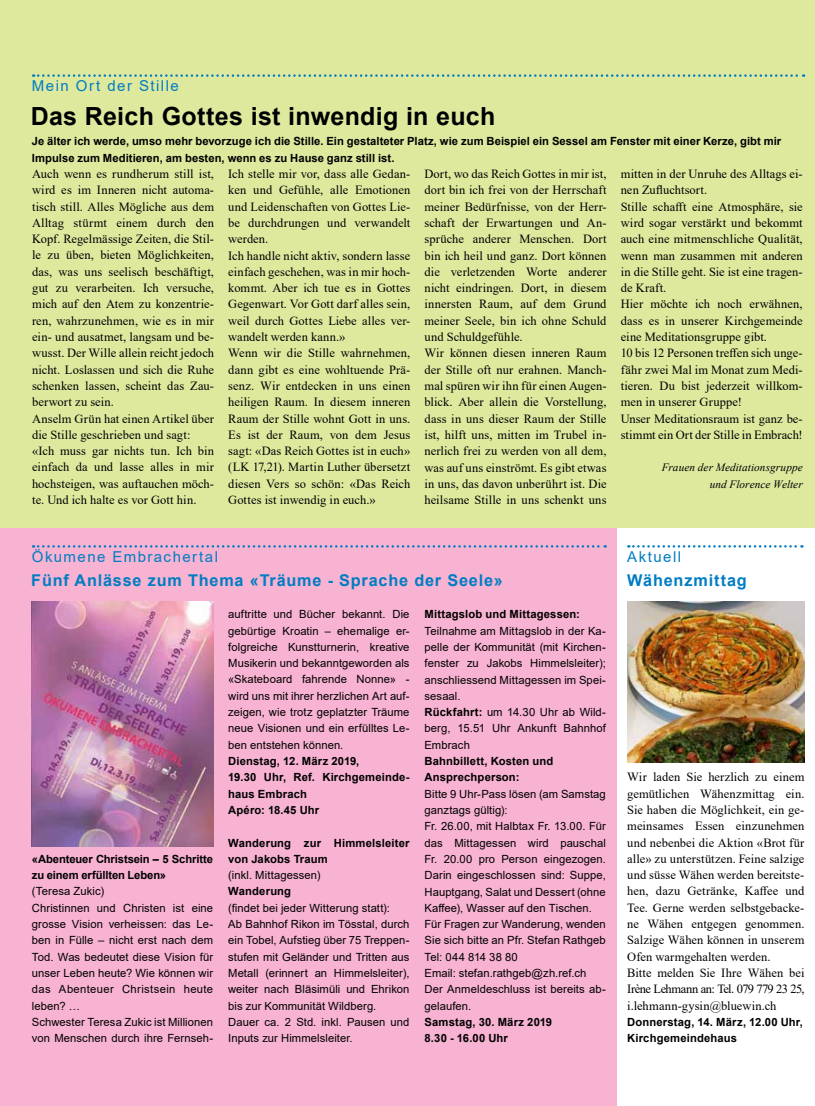
<style>
.page{position:relative;width:815px;height:1106px;background:#fff}
.page>*{position:absolute;margin:0;border:0;box-sizing:border-box;transform-origin:0 0}
.t1{font:700 25px "Arial";letter-spacing:.01em;color:#000}
.t2{font:700 16.25px "Arial";letter-spacing:.05em;color:#007dc3}
.t3{font:15px "Arial";letter-spacing:.095em;color:#007dc3}
.t4{font:12.5px/16.2px "Times New Roman";letter-spacing:.005em;color:#000}
.t5{font:11.25px/16.2px "Arial";letter-spacing:.005em;color:#000}
.t6{font:700 11.25px/16.2px "Arial";letter-spacing:.01em;color:#000}
.t7{font:700 11.25px/16.2px "Arial";letter-spacing:-.01em;color:#000}
.t8{font:italic 11.25px/16.2px "Times New Roman";letter-spacing:.005em;color:#000;text-align:right}
.s1{font-weight:700}
</style>
<div class="page">
<div style="left:0;top:520px;width:617px;height:586px;background:#f7b3d1"></div>
<div style="left:0;top:0;width:815px;height:527px;background:#dee99e"></div>
<svg style="left:628px;top:545px;width:174px;height:2px"></svg>
<svg style="left:33px;top:74px;width:771px;height:3px"></svg>
<img style="left:31px;top:601px;width:182px;height:245px">
<img style="left:627px;top:601px;width:177px;height:161px">
<svg style="left:33px;top:545px;width:573px;height:2px"></svg>
<p class="t3" style="left:32px;top:75px;width:148px">Mein Ort der Stille</p>
<h1 class="t1" style="left:31px;top:99px;width:466px">Das Reich Gottes ist inwendig in euch</h1>
<p class="t6" style="left:32px;top:133px;width:751px">Je älter ich werde, umso mehr bevorzuge ich die Stille. Ein gestalteter Platz, wie zum Beispiel ein Sessel am Fenster mit einer Kerze, gibt mir<br>Impulse zum Meditieren, am besten, wenn es zu Hause ganz still ist.</p>
<p class="t4" style="left:32px;top:165px;width:184px">Auch wenn es rundherum still ist, wird es im Inneren nicht automa&shy;tisch still. Alles Mögliche aus dem<br>Alltag stürmt einem durch den<br>Kopf. Regelmässige Zeiten, die Stil&shy;le zu üben, bieten Möglichkeiten, das, was uns seelisch beschäftigt, gut zu verarbeiten. Ich versuche, mich auf den Atem zu konzentrie&shy;ren, wahrzunehmen, wie es in mir ein- und ausatmet, langsam und be&shy;wusst. Der Wille allein reicht jedoch nicht. Loslassen und sich die Ruhe schenken lassen, scheint das Zau&shy;berwort zu sein.<br>Anselm Grün hat einen Artikel über die Stille geschrieben und sagt: «Ich muss gar nichts tun. Ich bin einfach da und lasse alles in mir hochsteigen, was auftauchen möch&shy;te. Und ich halte es vor Gott hin.</p>
<p class="t4" style="left:228px;top:165px;width:184px">Ich stelle mir vor, dass alle Gedan&shy;ken und Gefühle, alle Emotionen und Leidenschaften von Gottes Lie&shy;be durchdrungen und verwandelt werden.<br>Ich handle nicht aktiv, sondern lasse einfach geschehen, was in mir hoch&shy;kommt. Aber ich tue es in Gottes<br>Gegenwart. Vor Gott darf alles sein, weil durch Gottes Liebe alles ver&shy;wandelt werden kann.»<br>Wenn wir die Stille wahrnehmen, dann gibt es eine wohltuende Prä&shy;senz. Wir entdecken in uns einen heiligen Raum. In diesem inneren<br>Raum der Stille wohnt Gott in uns.<br>Es ist der Raum, von dem Jesus sagt: «Das Reich Gottes ist in euch» (LK 17,21). Martin Luther übersetzt diesen Vers so schön: «Das Reich<br>Gottes ist inwendig in euch.»</p>
<p class="t4" style="left:424px;top:165px;width:184px">Dort, wo das Reich Gottes in mir ist, dort bin ich frei von der Herrschaft meiner Bedürfnisse, von der Herr&shy;schaft der Erwartungen und An&shy;sprüche anderer Menschen. Dort bin ich heil und ganz. Dort können die verletzenden Worte anderer nicht eindringen. Dort, in diesem innersten Raum, auf dem Grund meiner Seele, bin ich ohne Schuld und Schuldgefühle.<br>Wir können diesen inneren Raum der Stille oft nur erahnen. Manch&shy;mal spüren wir ihn für einen Augen&shy;blick. Aber allein die Vorstellung, dass in uns dieser Raum der Stille ist, hilft uns, mitten im Trubel in&shy;nerlich frei zu werden von all dem, was auf uns einströmt. Es gibt etwas in uns, das davon unberührt ist. Die heilsame Stille in uns schenkt uns</p>
<p class="t4" style="left:621px;top:165px;width:184px">mitten in der Unruhe des Alltags ei&shy;nen Zufluchtsort.<br>Stille schafft eine Atmosphäre, sie wird sogar verstärkt und bekommt auch eine mitmenschliche Qualität, wenn man zusammen mit anderen in die Stille geht. Sie ist eine tragen&shy;de Kraft.<br>Hier möchte ich noch erwähnen, dass es in unserer Kirchgemeinde eine Meditationsgruppe gibt.<br>10 bis 12 Personen treffen sich unge&shy;fähr zwei Mal im Monat zum Medi&shy;tieren. Du bist jederzeit willkom&shy;men in unserer Gruppe!<br>Unser Meditationsraum ist ganz be&shy;stimmt ein Ort der Stille in Embrach!</p>
<p class="t8" style="left:662px;top:459px;width:143px">Frauen der Meditationsgruppe und Florence Welter</p>
<p class="t3" style="left:32px;top:546px;width:188px">Ökumene Embrachertal</p>
<h2 class="t2" style="left:31px;top:568px;width:473px">Fünf Anlässe zum Thema «Träume - Sprache der Seele»</h2>
<p class="t7" style="left:32px;top:850px;width:183px">«Abenteuer Christsein – 5 Schritte zu einem erfüllten Leben»</p>
<p class="t5" style="left:32px;top:883px;width:183px">(Teresa Zukic)<br>Christinnen und Christen ist eine grosse Vision verheissen: das Le&shy;ben in Fülle – nicht erst nach dem<br>Tod. Was bedeutet diese Vision für unser Leben heute? Wie können wir das Abenteuer Christsein heute leben? …<br>Schwester Teresa Zukic ist Millionen von Menschen durch ihre Fernseh-</p>
<p class="t5" style="left:228px;top:606px;width:183px;text-align:justify">auftritte und Bücher bekannt. Die gebürtige Kroatin – ehemalige er&shy;folgreiche Kunstturnerin, kreative Musikerin und bekanntgeworden als «Skateboard fahrende Nonne» - wird uns mit ihrer herzlichen Art auf&shy;zeigen, wie trotz geplatzter Träume neue Visionen und ein erfülltes Le&shy;ben entstehen können.</p>
<p class="t6" style="left:228px;top:753px;width:183px">Dienstag, 12. März 2019,<br>19.30 Uhr, Ref. Kirchgemeinde&shy;haus Embrach<br>Apéro: 18.45 Uhr</p>
<p class="t6" style="left:228px;top:834px;width:183px">Wanderung zur Himmelsleiter von Jakobs Traum</p>
<p class="t5" style="left:228px;top:867px;width:94px">(inkl. Mittagessen)</p>
<p class="t6" style="left:228px;top:883px;width:64px">Wanderung</p>
<p class="t5" style="left:228px;top:899px;width:183px">(findet bei jeder Witterung statt):<br>Ab Bahnhof Rikon im Tösstal, durch ein Tobel, Aufstieg über 75 Treppen&shy;stufen mit Geländer und Tritten aus Metall (erinnert an Himmelsleiter), weiter nach Bläsimüli und Ehrikon bis zur Kommunität Wildberg.<br>Dauer ca. 2 Std. inkl. Pausen und Inputs zur Himmelsleiter.</p>
<p class="t6" style="left:425px;top:606px;width:157px">Mittagslob und Mittagessen:</p>
<p class="t5" style="left:425px;top:622px;width:183px">Teilnahme am Mittagslob in der Ka&shy;pelle der Kommunität (mit Kirchen&shy;fenster zu Jakobs Himmelsleiter); anschliessend Mittagessen im Spei&shy;sesaal.<br><span class="s1">Rückfahrt:</span> um 14.30 Uhr ab Wild&shy;berg, 15.51 Uhr Ankunft Bahnhof<br>Embrach</p>
<p class="t6" style="left:425px;top:753px;width:130px">Bahnbillett, Kosten und<br>Ansprechperson:</p>
<p class="t5" style="left:425px;top:785px;width:183px">Bitte 9 Uhr-Pass lösen (am Samstag ganztags gültig):<br>Fr. 26.00, mit Halbtax Fr. 13.00. Für das Mittagessen wird pauschal<br>Fr. 20.00 pro Person eingezogen.<br>Darin eingeschlossen sind: Suppe,<br>Hauptgang, Salat und Dessert (ohne<br>Kaffee), Wasser auf den Tischen.<br>Für Fragen zur Wanderung, wenden<br>Sie sich bitte an Pfr. Stefan Rathgeb<br>Tel: 044 814 38 80<br>Email: stefan.rathgeb@zh.ref.ch<br>Der Anmeldeschluss ist bereits ab&shy;gelaufen.</p>
<p class="t6" style="left:425px;top:1014px;width:129px">Samstag, 30. März 2019<br>8.30 - 16.00 Uhr</p>
<p class="t3" style="left:627px;top:546px;width:55px">Aktuell</p>
<h2 class="t2" style="left:627px;top:568px;width:121px">Wähenzmittag</h2>
<p class="t4" style="left:627px;top:768px;width:179px">Wir laden Sie herzlich zu einem gemütlichen Wähenzmittag ein.<br>Sie haben die Möglichkeit, ein ge&shy;meinsames Essen einzunehmen und nebenbei die Aktion «Brot für alle» zu unterstützen. Feine salzige und süsse Wähen werden bereitste&shy;hen, dazu Getränke, Kaffee und<br>Tee. Gerne werden selbstgebacke&shy;ne Wähen entgegen genommen.<br>Salzige Wähen können in unserem<br>Ofen warmgehalten werden.<br>Bitte melden Sie Ihre Wähen bei<br>Irène Lehmann an: Tel. 079 779 23 25, i.lehmann-gysin@bluewin.ch</p>
<p class="t6" style="left:627px;top:1013px;width:177px">Donnerstag, 14. März, 12.00 Uhr,<br>Kirchgemeindehaus</p>
</div>
